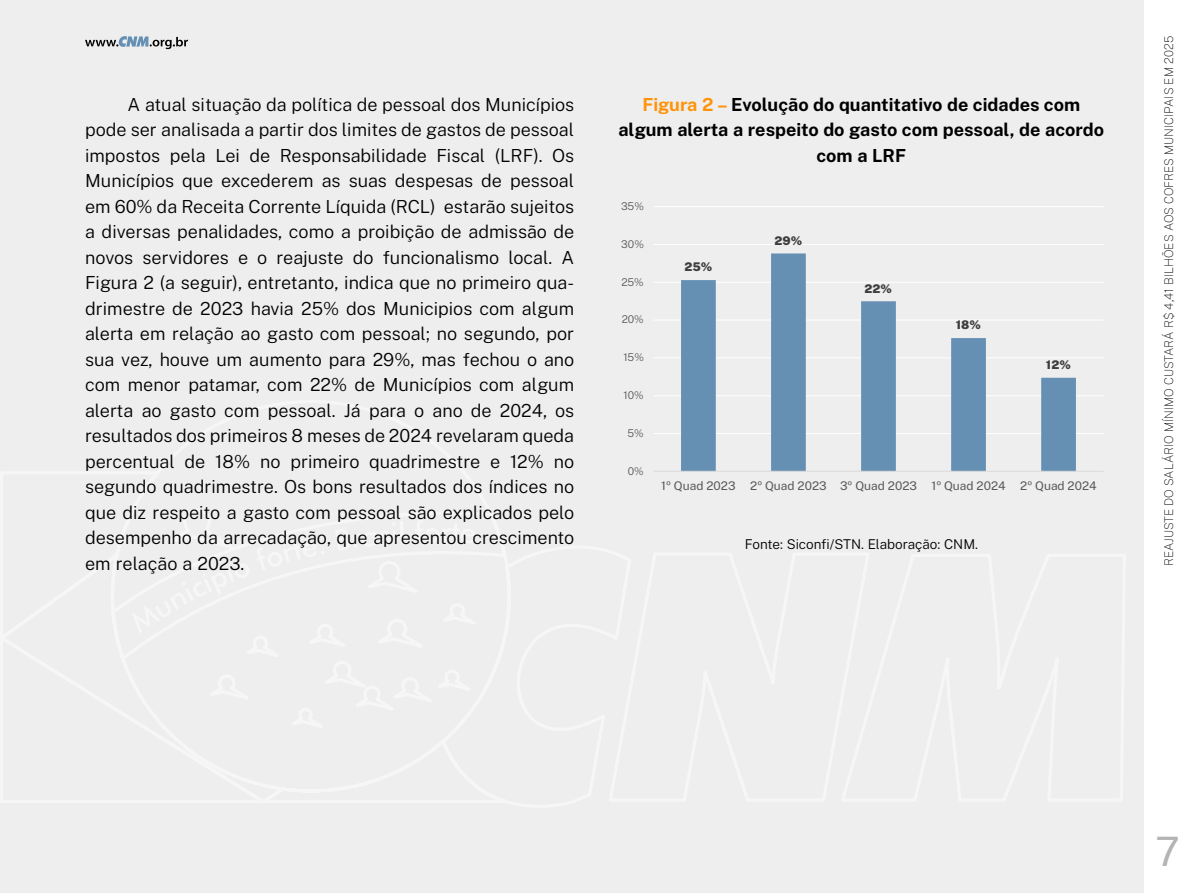
<style>
.page{position:relative;width:1191px;height:893px;background:#eee}
.page>*{position:absolute;margin:0;border:0;box-sizing:border-box;transform-origin:0 0}
.t1{font:40.5px "Public Sans";color:#b4b4b4}
.t2{font:300 18px/25.5px "Public Sans";color:#000;text-align:justify}
.t3{font:700 18px/25.5px "Public Sans";color:#000;text-align:center}
.t4{font:300 13.5px "Public Sans";color:#000}
.t5{font:100 12px "Public Sans";color:#000}
.t6{font:12px "Public Sans";letter-spacing:.005em;color:#585858}
.t7{font:900 12px "Public Sans";letter-spacing:-.005em;color:#3e3e3e}
.t8{font:300 10.65px "Public Sans";letter-spacing:-.005em;color:#585858}
.s1{color:#ff9308}
</style>
<div class="page">
<div style="left:1144px;top:0;width:47px;height:893px;background:#fff"></div>
<svg style="left:85px;top:36px;width:103px;height:13px"></svg>
<hr style="left:653px;top:433px;width:450px;height:1px;background:#fff">
<hr style="left:653px;top:395px;width:450px;height:1px;background:#fff">
<hr style="left:653px;top:357px;width:450px;height:1px;background:#fff">
<hr style="left:653px;top:320px;width:450px;height:1px;background:#fff">
<hr style="left:653px;top:282px;width:450px;height:1px;background:#fff">
<hr style="left:653px;top:244px;width:450px;height:1px;background:#fff">
<hr style="left:653px;top:206px;width:450px;height:1px;background:#fff">
<svg style="left:681px;top:253px;width:395px;height:218px"></svg>
<hr style="left:653px;top:471px;width:450px;height:1px;background:#dadada">
<p class="t2" style="left:85px;top:90px;width:491px;text-indent:43px">A atual situação da política de pessoal dos Municípios pode ser analisada a partir dos limites de gastos de pessoal impostos pela Lei de Responsabilidade Fiscal (LRF). Os Municípios que excederem as suas despesas de pessoal em 60% da Receita Corrente Líquida (RCL) estarão sujeitos a diversas penalidades, como a proibição de admissão de novos servidores e o reajuste do funcionalismo local. A Figura 2 (a seguir), entretanto, indica que no primeiro qua&shy;drimestre de 2023 havia 25% dos Municipios com algum alerta em relação ao gasto com pessoal; no segundo, por sua vez, houve um aumento para 29%, mas fechou o ano com menor patamar, com 22% de Municípios com algum alerta ao gasto com pessoal. Já para o ano de 2024, os resultados dos primeiros 8 meses de 2024 revelaram queda percentual de 18% no primeiro quadrimestre e 12% no segundo quadrimestre. Os bons resultados dos índices no que diz respeito a gasto com pessoal são explicados pelo desempenho da arrecadação, que apresentou crescimento em relação a 2023.</p>
<p class="t3" style="left:618px;top:90px;width:487px"><span class="s1">Figura 2 –</span> Evolução do quantitativo de cidades com algum alerta a respeito do gasto com pessoal, de acordo com a LRF</p>
<p class="t8" style="left:621px;top:199px;width:24px">35%</p>
<p class="t7" style="left:774px;top:231px;width:29px">29%</p>
<p class="t8" style="left:621px;top:237px;width:24px">30%</p>
<p class="t7" style="left:684px;top:258px;width:30px">25%</p>
<p class="t8" style="left:621px;top:274px;width:24px">25%</p>
<p class="t7" style="left:864px;top:279px;width:29px">22%</p>
<p class="t8" style="left:621px;top:312px;width:24px">20%</p>
<p class="t7" style="left:955px;top:316px;width:27px">18%</p>
<p class="t8" style="left:623px;top:350px;width:22px">15%</p>
<p class="t7" style="left:1046px;top:355px;width:26px">12%</p>
<p class="t8" style="left:623px;top:388px;width:22px">10%</p>
<p class="t8" style="left:627px;top:426px;width:18px">5%</p>
<p class="t8" style="left:628px;top:463px;width:17px">0%</p>
<p class="t6" style="left:661px;top:477px;width:437px">1º Quad 2023 2º Quad 2023 3º Quad 2023 1º Quad 2024 2º Quad 2024</p>
<p class="t4" style="left:744px;top:534px;width:235px">Fonte: Siconfi/STN. Elaboração: CNM.</p>
<p class="t5" style="left:1161px;top:566px;width:532px;rotate:-90deg">REAJUSTE DO SALÁRIO MÍNIMO CUSTARÁ R$ 4,41 BILHÕES AOS COFRES MUNICIPAIS EM 2025</p>
<h1 class="t1" style="left:1155px;top:823px;width:26px">7</h1>
</div>
